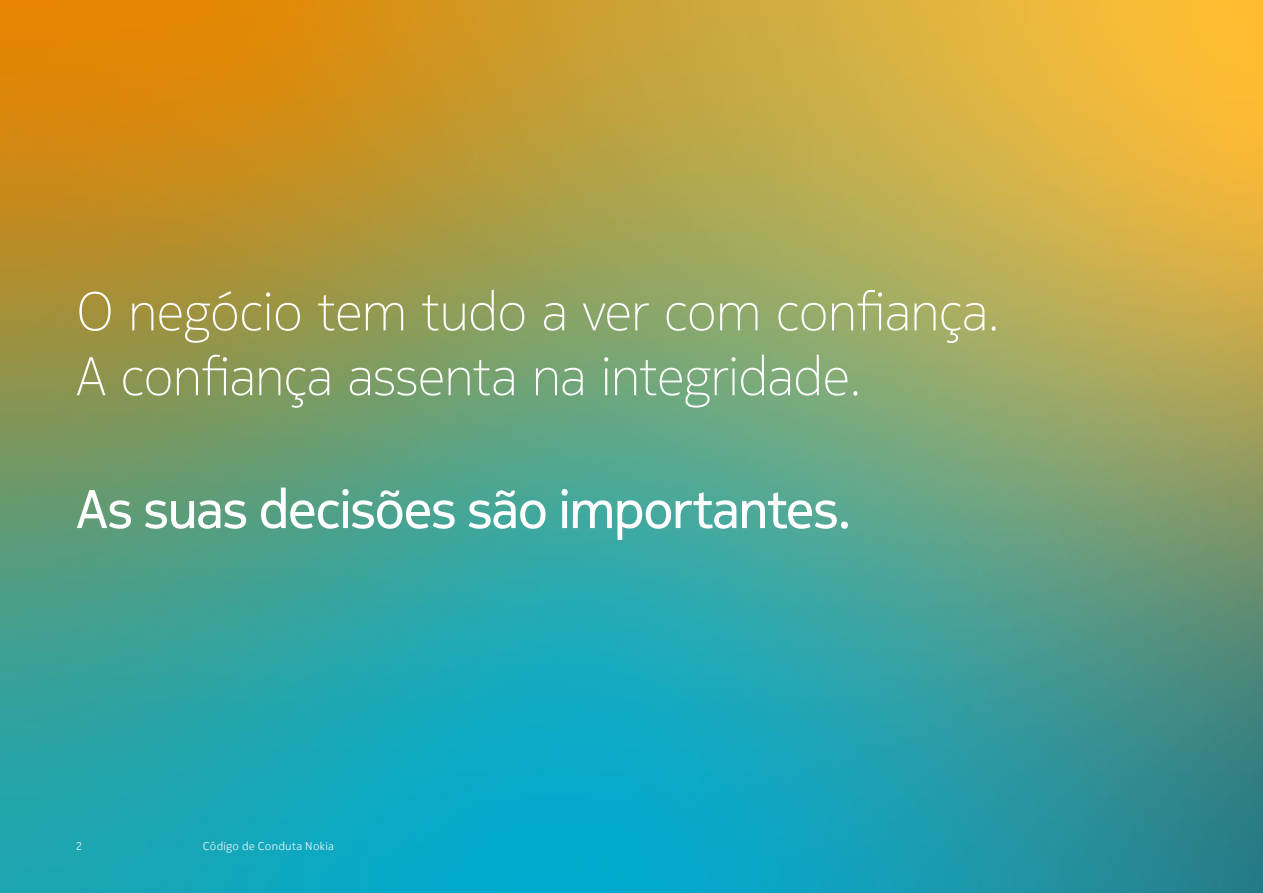
<style>
.page{position:relative;width:1263px;height:893px;background:#fff}
.page>*{position:absolute;margin:0;border:0;box-sizing:border-box;transform-origin:0 0}
.t1{font:200 54px/64.8px "Nokia Pure Headline";color:#fff}
.t2{font:54px "Nokia Pure Headline";color:#fff}
.t3{font:300 11.25px "Nokia Pure Text";letter-spacing:.025em;color:#fff}
</style>
<div class="page">
<img style="left:0;top:0;width:1263px;height:893px">
<p class="t1" style="left:77px;top:279px;width:924px">O negócio tem tudo a ver com confiança.<br>A confiança assenta na integridade.</p>
<p class="t2" style="left:77px;top:475px;width:776px">As suas decisões são importantes.</p>
<p class="t3" style="left:76px;top:839px;width:8px">2</p>
<p class="t3" style="left:203px;top:839px;width:133px">Código de Conduta Nokia</p>
</div>
